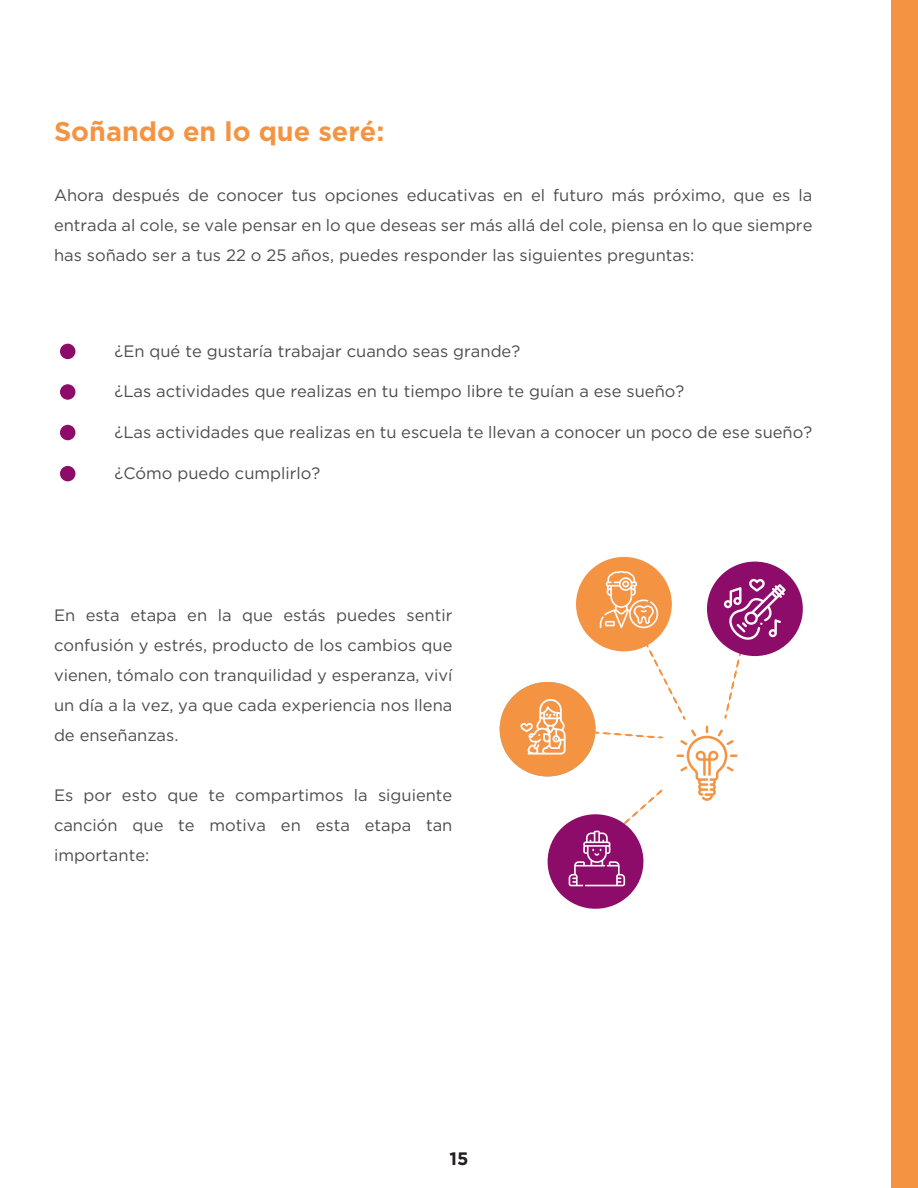
<style>
.page{position:relative;width:918px;height:1188px;background:#fff}
.page>*{position:absolute;margin:0;border:0;box-sizing:border-box;transform-origin:0 0}
.t1{font:700 27px "Gotham";color:#f49443}
.t2{font:700 18px "Gotham";color:#231f20}
.t3{font:16.5px/30px "Gotham";color:#4b4c4d;text-align:justify}
</style>
<div class="page">
<div style="left:60px;top:344px;width:15px;height:15px;background:#8e0c69;border-radius:50%"></div>
<div style="left:60px;top:384px;width:15px;height:16px;background:#8e0c69;border-radius:50%"></div>
<div style="left:60px;top:425px;width:15px;height:15px;background:#8e0c69;border-radius:50%"></div>
<div style="left:60px;top:466px;width:15px;height:15px;background:#8e0c69;border-radius:50%"></div>
<div style="left:548px;top:814px;width:95px;height:95px;background:#8e0c69;border-radius:50%"></div>
<div style="left:500px;top:682px;width:96px;height:94px;background:#f49443;border-radius:50%"></div>
<svg style="left:520px;top:699px;width:46px;height:56px"></svg>
<svg style="left:569px;top:831px;width:56px;height:55px"></svg>
<div style="left:576px;top:557px;width:96px;height:94px;background:#f49443;border-radius:50%"></div>
<div style="left:707px;top:562px;width:96px;height:94px;background:#8e0c69;border-radius:50%"></div>
<svg style="left:594px;top:571px;width:192px;height:254px"></svg>
<div style="left:891px;top:0;width:27px;height:1188px;background:#f49443"></div>
<p class="t1" style="left:54px;top:114px;width:332px">Soñando en lo que seré:</p>
<p class="t3" style="left:54px;top:180px;width:760px">Ahora después de conocer tus opciones educativas en el futuro más próximo, que es la entrada al cole, se vale pensar en lo que deseas ser más allá del cole, piensa en lo que siempre has soñado ser a tus 22 o 25 años, puedes responder las siguientes preguntas:</p>
<p class="t3" style="left:114px;top:336px;width:407px">¿En qué te gustaría trabajar cuando seas grande?</p>
<p class="t3" style="left:114px;top:376px;width:571px">¿Las actividades que realizas en tu tiempo libre te guían a ese sueño?</p>
<p class="t3" style="left:114px;top:417px;width:699px">¿Las actividades que realizas en tu escuela te llevan a conocer un poco de ese sueño?</p>
<p class="t3" style="left:114px;top:458px;width:207px">¿Cómo puedo cumplirlo?</p>
<p class="t3" style="left:54px;top:599px;width:400px">En esta etapa en la que estás puedes sentir confusión y estrés, producto de los cambios que vienen, tómalo con tranquilidad y esperanza, viví un día a la vez, ya que cada experiencia nos llena de enseñanzas.</p>
<p class="t3" style="left:54px;top:779px;width:400px">Es por esto que te compartimos la siguiente canción que te motiva en esta etapa tan importante:</p>
<p class="t2" style="left:450px;top:1146px;width:20px">15</p>
</div>
